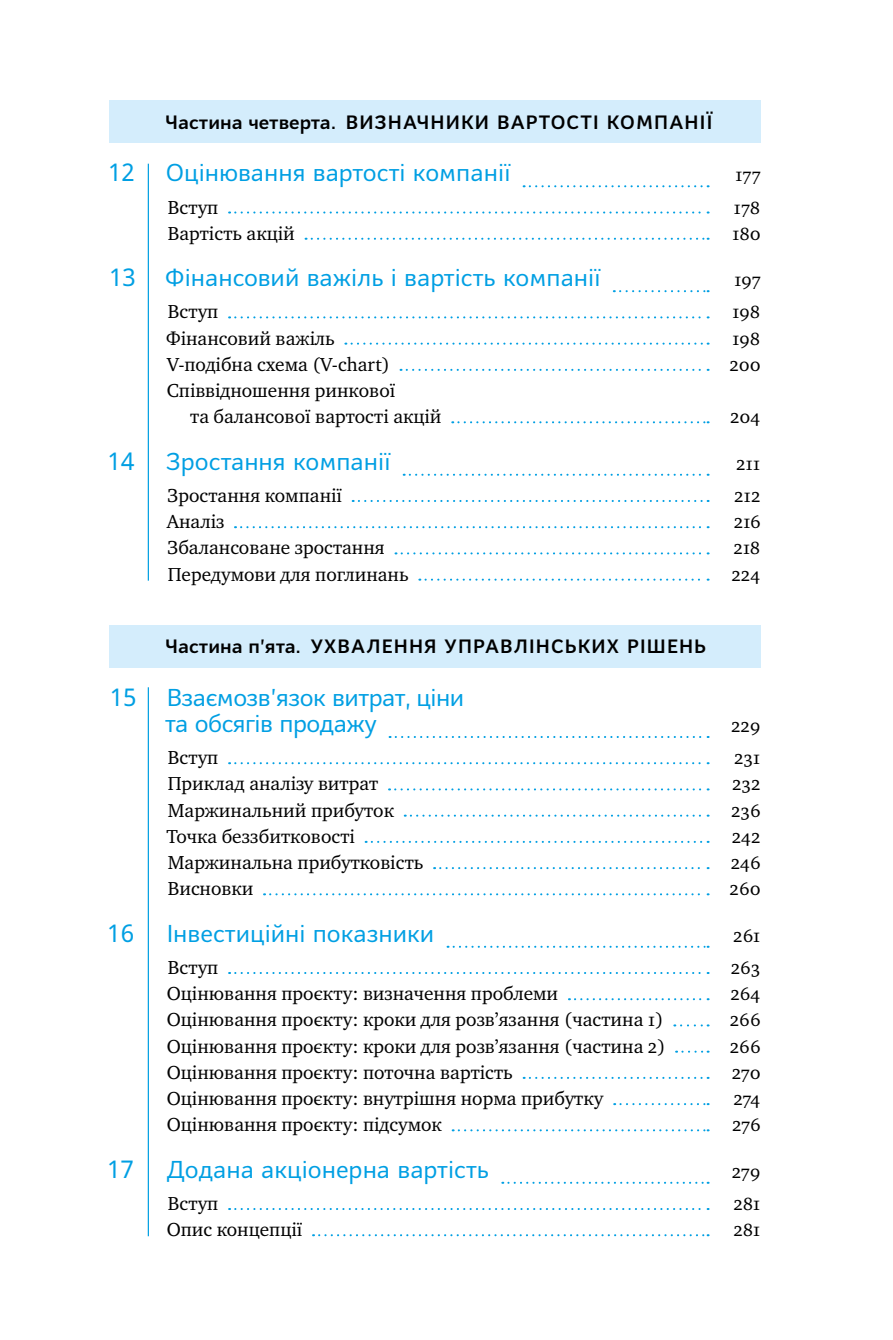
<style>
.page{position:relative;width:893px;height:1340px;background:#fff}
.page>*{position:absolute;margin:0;border:0;box-sizing:border-box;transform-origin:0 0}
.t1{font:24.3px "Mediator";color:#009fe3}
.t2{font:24.3px/26.3px "Mediator";letter-spacing:-.02em;color:#009fe3}
.t3{font:24.3px "Noto Sans";color:#009fe3}
.t4{font:19.35px/26.3px "Charter ITC";color:#000}
.t5{font:700 19.35px "Mediator";letter-spacing:.06em;color:#000}
.s1{font-family:"Noto Sans"}
</style>
<div class="page">
<div style="left:109px;top:100px;width:651px;height:43px;background:#d4edfc"></div>
<svg style="left:524px;top:185px;width:185px;height:2px"></svg>
<svg style="left:229px;top:211px;width:480px;height:2px"></svg>
<svg style="left:306px;top:238px;width:403px;height:2px"></svg>
<svg style="left:614px;top:290px;width:95px;height:2px"></svg>
<svg style="left:229px;top:316px;width:480px;height:2px"></svg>
<svg style="left:352px;top:342px;width:357px;height:2px"></svg>
<svg style="left:401px;top:369px;width:308px;height:2px"></svg>
<svg style="left:452px;top:421px;width:257px;height:2px"></svg>
<svg style="left:404px;top:474px;width:305px;height:2px"></svg>
<svg style="left:353px;top:500px;width:356px;height:2px"></svg>
<svg style="left:235px;top:526px;width:474px;height:2px"></svg>
<svg style="left:402px;top:552px;width:307px;height:2px"></svg>
<svg style="left:419px;top:578px;width:290px;height:2px"></svg>
<div style="left:109px;top:625px;width:651px;height:42px;background:#d4edfc"></div>
<svg style="left:390px;top:736px;width:319px;height:2px"></svg>
<svg style="left:229px;top:762px;width:480px;height:2px"></svg>
<svg style="left:389px;top:788px;width:320px;height:2px"></svg>
<svg style="left:405px;top:814px;width:304px;height:2px"></svg>
<svg style="left:366px;top:840px;width:343px;height:3px"></svg>
<svg style="left:434px;top:867px;width:275px;height:2px"></svg>
<svg style="left:264px;top:893px;width:445px;height:2px"></svg>
<svg style="left:448px;top:945px;width:261px;height:2px"></svg>
<svg style="left:229px;top:972px;width:480px;height:2px"></svg>
<svg style="left:569px;top:998px;width:140px;height:2px"></svg>
<svg style="left:681px;top:1024px;width:28px;height:2px"></svg>
<svg style="left:676px;top:1050px;width:33px;height:2px"></svg>
<svg style="left:524px;top:1076px;width:185px;height:2px"></svg>
<svg style="left:614px;top:1103px;width:95px;height:2px"></svg>
<svg style="left:453px;top:1129px;width:256px;height:2px"></svg>
<svg style="left:502px;top:1181px;width:207px;height:2px"></svg>
<svg style="left:229px;top:1208px;width:480px;height:1px"></svg>
<svg style="left:313px;top:1234px;width:396px;height:2px"></svg>
<hr style="left:148px;top:687px;width:1px;height:549px;background:#009fe3">
<hr style="left:148px;top:164px;width:1px;height:416px;background:#009fe3">
<p class="t5" style="left:166px;top:110px;width:548px">Частина четверта. ВИЗНАЧНИКИ ВАРТОСТІ КОМПАНІЇ</p>
<p class="t3" style="left:108px;top:156px;width:28px">12</p>
<p class="t1" style="left:166px;top:157px;width:346px">Оцінювання вартості компанії</p>
<p class="t4" style="left:735px;top:161px;width:27px">177</p>
<p class="t4" style="left:168px;top:194px;width:52px">Вступ</p>
<p class="t4" style="left:734px;top:194px;width:28px">178</p>
<p class="t4" style="left:168px;top:220px;width:129px">Вартість акцій</p>
<p class="t4" style="left:732px;top:220px;width:30px">180</p>
<p class="t1" style="left:109px;top:262px;width:493px"><span class="s1">13</span> Фінансовий важіль і вартість компанії</p>
<p class="t4" style="left:734px;top:266px;width:28px">197</p>
<p class="t4" style="left:168px;top:298px;width:52px">Вступ</p>
<p class="t4" style="left:732px;top:299px;width:30px">198</p>
<p class="t4" style="left:166px;top:325px;width:170px">Фінансовий важіль</p>
<p class="t4" style="left:732px;top:325px;width:30px">198</p>
<p class="t4" style="left:167px;top:351px;width:224px">V-подібна схема (V-chart)</p>
<p class="t4" style="left:729px;top:351px;width:33px">200</p>
<p class="t4" style="left:190px;top:377px;width:253px;text-indent:-24px">Співвідношення ринкової<br>та балансової вартості акцій</p>
<p class="t4" style="left:730px;top:403px;width:32px">204</p>
<p class="t3" style="left:108px;top:444px;width:28px">14</p>
<p class="t1" style="left:166px;top:445px;width:226px">Зростання компанії</p>
<p class="t4" style="left:736px;top:450px;width:26px">211</p>
<p class="t4" style="left:168px;top:482px;width:176px">Зростання компанії</p>
<p class="t4" style="left:734px;top:482px;width:28px">212</p>
<p class="t4" style="left:167px;top:508px;width:59px">Аналіз</p>
<p class="t4" style="left:734px;top:508px;width:29px">216</p>
<p class="t4" style="left:168px;top:534px;width:219px">Збалансоване зростання</p>
<p class="t4" style="left:734px;top:534px;width:28px">218</p>
<p class="t4" style="left:168px;top:561px;width:242px">Передумови для поглинань</p>
<p class="t4" style="left:731px;top:561px;width:30px">224</p>
<p class="t5" style="left:166px;top:634px;width:542px">Частина п’ята. УХВАЛЕННЯ УПРАВЛІНСЬКИХ РІШЕНЬ</p>
<p class="t2" style="left:165px;top:684px;width:300px;text-indent:-56px"><span class="s1">15</span> Взаємозв’язок витрат, ціни та обсягів продажу</p>
<p class="t4" style="left:731px;top:712px;width:31px">229</p>
<p class="t4" style="left:168px;top:744px;width:52px">Вступ</p>
<p class="t4" style="left:734px;top:744px;width:28px">231</p>
<p class="t4" style="left:168px;top:770px;width:212px">Приклад аналізу витрат</p>
<p class="t4" style="left:732px;top:770px;width:30px">232</p>
<p class="t4" style="left:168px;top:797px;width:228px">Маржинальний прибуток</p>
<p class="t4" style="left:731px;top:797px;width:31px">236</p>
<p class="t4" style="left:167px;top:823px;width:190px">Точка беззбитковості</p>
<p class="t4" style="left:732px;top:823px;width:30px">242</p>
<p class="t4" style="left:168px;top:849px;width:257px">Маржинальна прибутковість</p>
<p class="t4" style="left:731px;top:849px;width:32px">246</p>
<p class="t4" style="left:168px;top:875px;width:87px">Висновки</p>
<p class="t4" style="left:730px;top:875px;width:33px">260</p>
<p class="t3" style="left:107px;top:916px;width:28px">16</p>
<p class="t1" style="left:167px;top:917px;width:269px">Інвестиційні показники</p>
<p class="t4" style="left:733px;top:921px;width:29px">261</p>
<p class="t4" style="left:168px;top:954px;width:52px">Вступ</p>
<p class="t4" style="left:731px;top:954px;width:31px">263</p>
<p class="t4" style="left:167px;top:980px;width:393px">Оцінювання проєкту: визначення проблеми</p>
<p class="t4" style="left:730px;top:980px;width:31px">264</p>
<p class="t4" style="left:167px;top:1006px;width:498px">Оцінювання проєкту: кроки для розв’язання (частина 1)</p>
<p class="t4" style="left:730px;top:1006px;width:32px">266</p>
<p class="t4" style="left:167px;top:1032px;width:500px">Оцінювання проєкту: кроки для розв’язання (частина 2)</p>
<p class="t4" style="left:730px;top:1032px;width:32px">266</p>
<p class="t4" style="left:167px;top:1059px;width:348px">Оцінювання проєкту: поточна вартість</p>
<p class="t4" style="left:732px;top:1059px;width:31px">270</p>
<p class="t4" style="left:167px;top:1085px;width:438px">Оцінювання проєкту: внутрішня норма прибутку</p>
<p class="t4" style="left:733px;top:1085px;width:28px">274</p>
<p class="t4" style="left:167px;top:1111px;width:277px">Оцінювання проєкту: підсумок</p>
<p class="t4" style="left:732px;top:1111px;width:30px">276</p>
<p class="t3" style="left:107px;top:1152px;width:28px">17</p>
<p class="t1" style="left:167px;top:1153px;width:324px">Додана акціонерна вартість</p>
<p class="t4" style="left:732px;top:1157px;width:30px">279</p>
<p class="t4" style="left:168px;top:1190px;width:52px">Вступ</p>
<p class="t4" style="left:733px;top:1190px;width:29px">281</p>
<p class="t4" style="left:167px;top:1216px;width:137px">Опис концепції</p>
<p class="t4" style="left:733px;top:1216px;width:29px">281</p>
</div>
